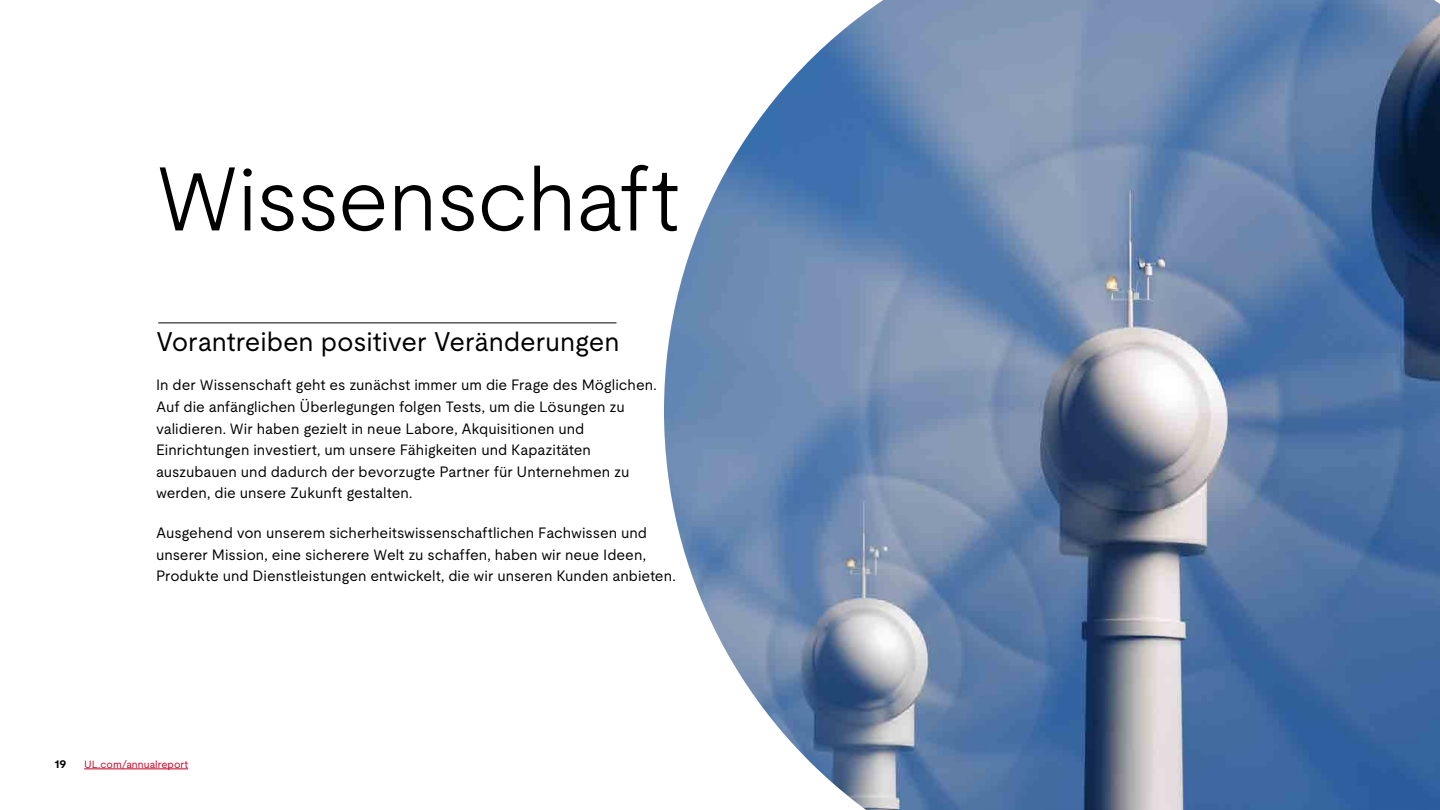
<style>
.page{position:relative;width:1440px;height:810px;background:#fff}
.page>*{position:absolute;margin:0;border:0;box-sizing:border-box;transform-origin:0 0}
.Page_title{font:300 90px "UL Moderat";letter-spacing:-.02em;color:#000}
.Page_subtitle{font:27px "UL Moderat";letter-spacing:-.005em;color:#000}
.Body_Copy{font:15px/21.6px "UL Moderat";color:#000}
.t1{font:700 12px "UL Moderat";color:#000}
.t2{font:10.5px "UL Moderat";letter-spacing:.005em;color:#ca0123}
</style>
<div class="page">
<img style="left:664px;top:0;width:776px;height:810px">
<hr style="left:158px;top:322px;width:458px;height:1px;background:#000">
<hr style="left:84px;top:769px;width:104px;height:1px;background:#ca0123">
<p class="Page_title" style="left:156px;top:128px;width:525px">Wissenschaft</p>
<p class="Page_subtitle" style="left:156px;top:320px;width:465px">Vorantreiben positiver Veränderungen</p>
<p class="Body_Copy" style="left:156px;top:374px;width:502px">In der Wissenschaft geht es zunächst immer um die Frage des Möglichen.<br>Auf die anfänglichen Überlegungen folgen Tests, um die Lösungen zu validieren. Wir haben gezielt in neue Labore, Akquisitionen und Einrichtungen investiert, um unsere Fähigkeiten und Kapazitäten auszubauen und dadurch der bevorzugte Partner für Unternehmen zu werden, die unsere Zukunft gestalten.</p>
<p class="Body_Copy" style="left:156px;top:521px;width:521px">Ausgehend von unserem sicherheitswissenschaftlichen Fachwissen und unserer Mission, eine sicherere Welt zu schaffen, haben wir neue Ideen,<br>Produkte und Dienstleistungen entwickelt, die wir unseren Kunden anbieten.</p>
<p class="t1" style="left:54px;top:755px;width:13px">19</p>
<p class="t2" style="left:84px;top:756px;width:105px">UL.com/annualreport</p>
</div>
